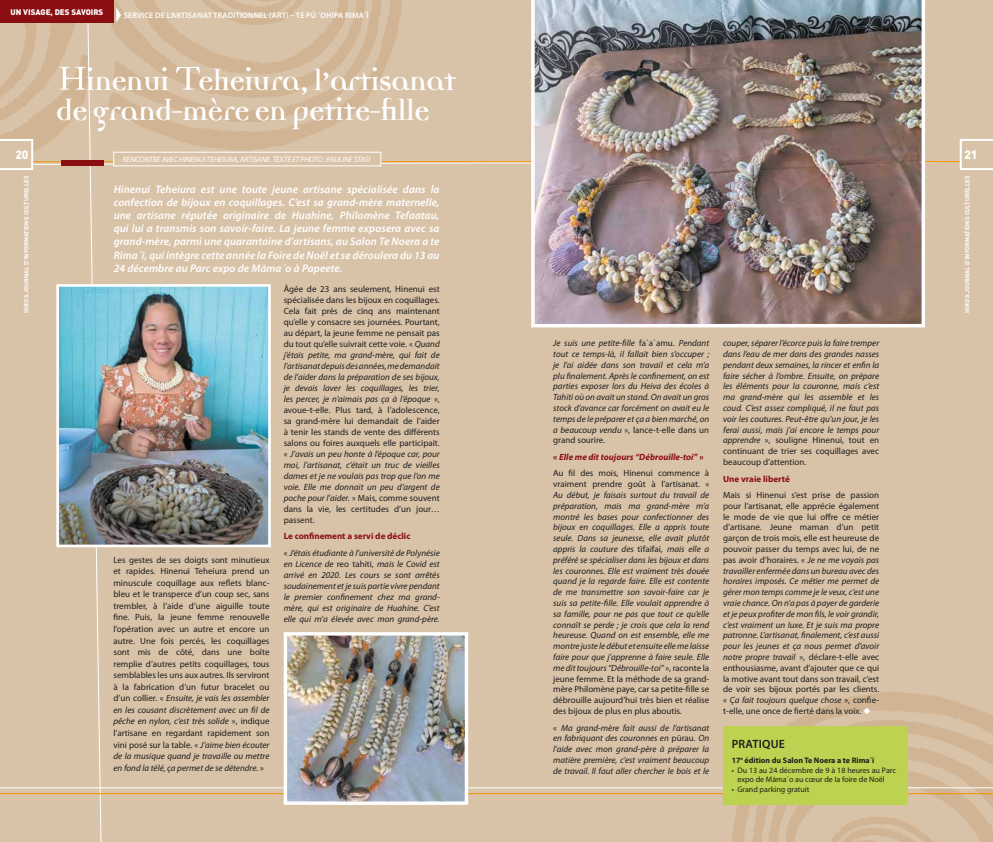
<style>
.page{position:relative;width:993px;height:842px;background:#fff}
.page>*{position:absolute;margin:0;border:0;box-sizing:border-box;transform-origin:0 0}
.t1{font:700 32px/30px "Democratica";letter-spacing:-.03em;color:#fff}
.t2{font:600 12px "Myriad Pro";color:#1d1d1b}
.t3{font:900 12px "DIN";color:#fff}
.t4{font:italic 600 11px/13.2px "Myriad Pro";letter-spacing:.01em;color:#fff;text-align:justify}
.t5{font:9px/11px "Myriad Pro";color:#1d1d1b;text-align:justify}
.t6{font:italic 9px/10.8px "Myriad Pro";color:#1d1d1b;text-align:justify}
.t7{font:italic 700 9px/16.5px "Myriad Pro";color:#8a0e12}
.t8{font:700 9px "Myriad Pro";color:#8a0e12}
.t9{font:8px/9.6px "Myriad Pro";color:#1d1d1b}
.t10{font:italic 8px "Myriad Pro";letter-spacing:-.02em;color:#fff}
.t11{font:600 8px "Myriad Pro";letter-spacing:.02em;color:#fff}
.t12{font:700 8px "Myriad Pro";color:#1d1d1b}
.t13{font:900 8px "DIN";color:#fff}
.t14{font:700 6px "DIN";color:#fff}
.s1{font-weight:400;font-size:53.7px}
.s2{font-style:italic}
.s3{font-weight:700;font-style:normal;color:#8a0e12}
.s4{font-style:normal}
.s5{font-weight:400;font-style:normal;color:#1d1d1b}
.s6{color:#fff}
</style>
<div class="page">
<div style="left:0;top:0;width:992px;height:842px;background:#d9c3a8"></div>
<div style="left:61px;top:160px;width:42px;height:6px;background:#8a0e12"></div>
<div style="left:0;top:0;width:113px;height:23px;background:#8a0e12"></div>
<div style="left:114px;top:152px;width:267px;height:14px;background:#d9c3a8"></div>
<div style="left:113px;top:152px;width:268px;height:14px;border:1px solid #fff"></div>
<img style="left:60px;top:288px;width:207px;height:255px">
<div style="left:56px;top:284px;width:215px;height:263px;border:3px solid #fff"></div>
<img style="left:531px;top:0;width:393px;height:327px">
<img style="left:287px;top:636px;width:177px;height:165px">
<div style="left:283px;top:632px;width:185px;height:173px;border:3px solid #fff"></div>
<div style="left:723px;top:726px;width:184px;height:79px;background:#bed251"></div>
<p class="t13" style="left:11px;top:6px;width:23px">UN VISAGE</p>
<p class="t13" style="left:51px;top:6px;width:10px">, DES</p>
<p class="t13" style="left:71px;top:6px;width:20px">SAVOIRS</p>
<p class="t11" style="left:124px;top:10px;width:246px">SERVICE DE L’ARTISANAT TRADITIONNEL (ART) – TE PŪ ΄OHIPA RIMA΄Ī</p>
<h2 class="t3" style="left:15px;top:147px;width:14px">20</h2>
<p class="t14" style="left:22px;top:313px;width:138px;rotate:-90deg">HIRO’A JOURNAL D’IN FORMATIONSCULTURELLES</p>
<h1 class="t1" style="left:56px;top:68px;width:402px"><span class="s1">H</span>inenui <span class="s1">T</span>eheiura, l’artisanat de grand-mère en petite-fille</h1>
<p class="t10" style="left:122px;top:154px;width:249px">Rencontre avec Hinenui Teheiura, artisane. Texte et photo : Pa uline Stasi</p>
<p class="t4" style="left:114px;top:182px;width:327px">Hinenui Teheiura est une toute jeune artisane spécialisée dans la confection de bijoux en coquillages. C’est sa grand-mère maternelle, une artisane réputée originaire de Huahine, Philomène Tefaatau, qui lui a transmis son savoir-faire. La jeune femme exposera avec sa grand-mère, parmi une quarantaine d’artisans, au Salon Te Noera a te Rima΄ī, qui intègre cette année la Foire de Noël et se déroulera du 13 au 24 décembre au Parc expo de Māma΄o à Papeete.</p>
<p class="t5" style="left:113px;top:554px;width:158px;line-height:11.6px">Les gestes de ses doigts sont minutieux et rapides. Hinenui Teheiura prend un minuscule coquillage aux reflets blanc&shy;bleu et le transperce d’un coup sec, sans trembler, à l’aide d’une aiguille toute fine. Puis, la jeune femme renouvelle l’opération avec un autre et encore un autre. Une fois percés, les coquillages sont mis de côté, dans une boîte remplie d’autres petits coquillages, tous semblables les uns aux autres. Ils serviront à la fabrication d’un futur bracelet ou d’un collier. « <span class="s2">Ensuite, je vais les assembler en les cousant discrètement avec un fil de pêche en nylon, c’est très solide</span> », indique l’artisane en regardant rapidement son vini posé sur la table. « <span class="s2">J’aime bien écouter de la musique quand je travaille ou mettre en fond la télé, ça permet de se détendre.</span> »</p>
<p class="t5" style="left:283px;top:283px;width:158px">Âgée de 23 ans seulement, Hinenui est spécialisée dans les bijoux en coquillages.<br>Cela fait près de cinq ans maintenant qu’elle y consacre ses journées. Pourtant, au départ, la jeune femme ne pensait pas du tout qu’elle suivrait cette voie. « <span class="s2">Quand j’étais petite, ma grand-mère, qui fait de l’artisanat depuis des années, me demandait de l’aider dans la préparation de ses bijoux, je devais laver les coquillages, les trier, les percer, je n’aimais pas ça à l’époque</span> », avoue-t-elle. Plus tard, à l’adolescence, sa grand-mère lui demandait de l’aider à tenir les stands de vente des différents salons ou foires auxquels elle participait. « <span class="s2">J’avais un peu honte à l’époque car, pour moi, l’artisanat, c’était un truc de vieilles dames et je ne voulais pas trop que l’on me voie. Elle me donnait un peu d’argent de poche pour l’aider.</span> » Mais, comme souvent dans la vie, les certitudes d’un jour… passent.</p>
<p class="t6" style="left:283px;top:528px;width:157px;line-height:16.6px"><span class="s3">Le confinement a servi de déclic<br></span><span class="s4">«</span> J’étais étudiante à l’université de Polynésie</p>
<p class="t6" style="left:283px;top:558px;width:158px">en Licence de <span class="s4">reo tahiti,</span> mais le Covid est arrivé en 2020. Les cours se sont arrêtés soudainement et je suis partie vivre pendant le premier confinement chez ma grand&shy;mère, qui est originaire de Huahine. C’est elle qui m’a élevée avec mon grand-père.</p>
<p class="t6" style="left:553px;top:338px;width:158px">Je suis une petite-fille <span class="s4">fa΄a΄amu.</span> Pendant tout ce temps-là, il fallait bien s’occuper ; je l’ai aidée dans son travail et cela m’a plu finalement. Après le confinement, on est parties exposer lors du Heiva des écoles à Tahiti où on avait un stand. On avait un gros stock d’avance car forcément on avait eu le temps de le préparer et ça a bien marché, on a beaucoup vendu <span class="s4">», lance-t-elle dans un grand sourire.</span></p>
<p class="t7" style="left:553px;top:448px;width:157px"><span class="s4">«</span> Elle me dit toujours “Débrouille-toi” <span class="s4">»<br></span><span class="s5">Au fil des mois, Hinenui commence à</span></p>
<p class="t5" style="left:553px;top:478px;width:157px">vraiment prendre goût à l’artisanat. «</p>
<p class="t6" style="left:553px;top:489px;width:158px">Au début, je faisais surtout du travail de préparation, mais ma grand-mère m’a montré les bases pour confectionner des bijoux en coquillages. Elle a appris toute seule. Dans sa jeunesse, elle avait plutôt appris la couture des <span class="s4">tīfaifai,</span> mais elle a préféré se spécialiser dans les bijoux et dans les couronnes. Elle est vraiment très douée quand je la regarde faire. Elle est contente de me transmettre son savoir-faire car je suis sa petite-fille. Elle voulait apprendre à sa famille, pour ne pas que tout ce qu’elle connaît se perde ; je crois que cela la rend heureuse. Quand on est ensemble, elle me montre juste le début et ensuite elle me laisse faire pour que j’apprenne à faire seule. Elle me dit toujours “Débrouille-toi” <span class="s4">», raconte la jeune femme. Et la méthode de sa grand&shy;mère Philomène paye, car sa petite-fille se débrouille aujourd’hui très bien et réalise des bijoux de plus en plus aboutis.</span></p>
<p class="t6" style="left:553px;top:722px;width:158px"><span class="s4">«</span> Ma grand-mère fait aussi de l’artisanat en fabriquant des couronnes en <span class="s4">pūrau.</span> On l’aide avec mon grand-père à préparer la matière première, c’est vraiment beaucoup de travail. Il faut aller chercher le bois et le</p>
<p class="t6" style="left:723px;top:338px;width:158px">couper, séparer l’écorce puis la faire tremper dans l’eau de mer dans des grandes nasses pendant deux semaines, la rincer et enfin la faire sécher à l’ombre. Ensuite, on prépare les éléments pour la couronne, mais c’est ma grand-mère qui les assemble et les coud. C’est assez compliqué, il ne faut pas voir les coutures. Peut-être qu’un jour, je les ferai aussi, mais j’ai encore le temps pour apprendre <span class="s4">», souligne Hinenui, tout en continuant de trier ses coquillages avec beaucoup d’attention.</span></p>
<p class="t8" style="left:723px;top:473px;width:68px">Une vraie liberté</p>
<p class="t5" style="left:723px;top:489px;width:158px">Mais si Hinenui s’est prise de passion pour l’artisanat, elle apprécie également le mode de vie que lui offre ce métier d’artisane. Jeune maman d’un petit garçon de trois mois, elle est heureuse de pouvoir passer du temps avec lui, de ne pas avoir d’horaires. « <span class="s2">Je ne me voyais pas travailler enfermée dans un bureau avec des horaires imposés. Ce métier me permet de gérer mon temps comme je le veux, c’est une vraie chance. On n’a pas à payer de garderie et je peux profiter de mon fils, le voir grandir, c’est vraiment un luxe. Et je suis ma propre patronne. L’artisanat, finalement, c’est aussi pour les jeunes et ça nous permet d’avoir notre propre travail</span> », déclare-t-elle avec enthousiasme, avant d’ajouter que ce qui la motive avant tout dans son travail, c’est de voir ses bijoux portés par les clients. « <span class="s2">Ça fait toujours quelque chose</span> », confie&shy;t-elle, une once de fierté dans la voix. <span class="s6">◆</span></p>
<h2 class="t2" style="left:731px;top:737px;width:15px">PRATIQUE</h2>
<p class="t12" style="left:731px;top:755px;width:144px">17<sup>e</sup> édition du Salon Te Noera a te Rima΄ī</p>
<p class="t9" style="left:737px;top:765px;width:160px;text-indent:-6px">• Du 13 au 24 décembre de 9 à 18 heures au Parc expo de Māma΄o au cœur de la foire de Noël</p>
<p class="t9" style="left:731px;top:784px;width:79px">• Grand parking gratuit</p>
<h2 class="t3" style="left:964px;top:147px;width:14px">21</h2>
<p class="t14" style="left:963px;top:313px;width:138px;rotate:-90deg">HIRO’A JOURNAL D’IN FORMATIONSCULTURELLES</p>
</div>
